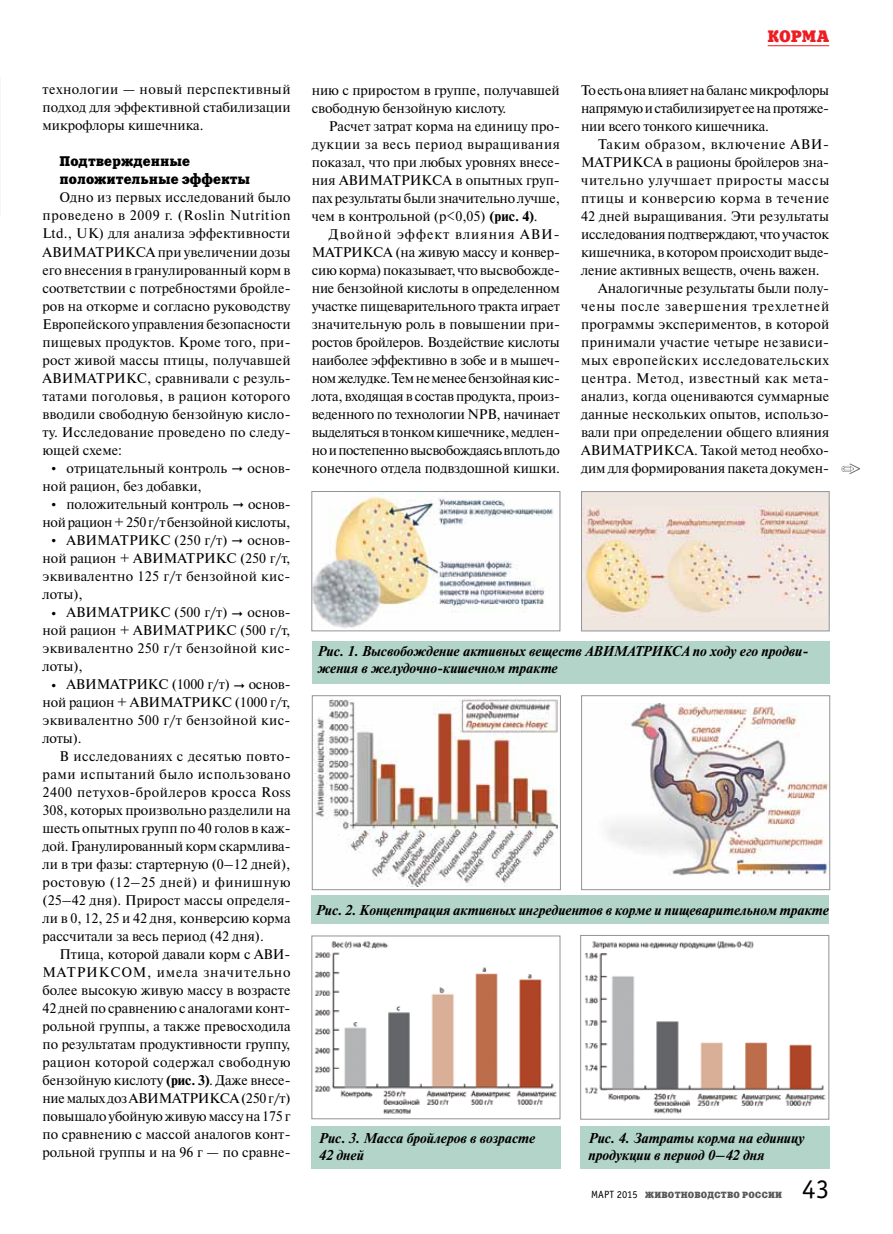
<style>
.page{position:relative;width:893px;height:1234px;background:#fff}
.page>*{position:absolute;margin:0;border:0;box-sizing:border-box;transform-origin:0 0}
.t1{font:27px "Officina Sans C";color:#000}
.t2{font:16.5px "Xenia C";color:#ed1d24}
.t3{font:italic 700 14.25px/17.2px "Newton C";color:#000}
.t4{font:13.95px/18px "Newton C";color:#000;text-align:justify}
.t5{font:13.95px "Newton C";letter-spacing:.04em;color:#000}
.t6{font:13.95px "Newton C";letter-spacing:.05em;color:#000}
.t7{font:13.95px/18px "Newton C";letter-spacing:-.02em;color:#000;text-align:right}
.t8{font:13.95px/18px "Xenia C";color:#000}
.t9{font:13.95px "Newton C";letter-spacing:.025em;color:#000}
.t10{font:13.95px "Newton C";letter-spacing:.035em;color:#000}
.t11{font:13.95px "Newton C";letter-spacing:.06em;color:#000}
.t12{font:9px "Xenia C";letter-spacing:.03em;color:#58595b}
.s1{font-size:15px}
.s2{font-weight:700}
.s3{font-family:"Officina Sans C";font-size:10.5px;color:#000}
</style>
<div class="page">
<hr style="left:768px;top:45px;width:61px;height:1px;background:#ed1d24">
<div style="left:312px;top:641px;width:518px;height:42px;background:#b3d5c9"></div>
<div style="left:312px;top:1125px;width:249px;height:43px;background:#b3d5c9"></div>
<div style="left:580px;top:1125px;width:250px;height:43px;background:#b3d5c9"></div>
<div style="left:312px;top:895px;width:517px;height:28px;background:#b3d5c9"></div>
<svg style="left:0;top:77px;width:1px;height:138px"></svg>
<svg style="left:842px;top:463px;width:18px;height:11px"></svg>
<img style="left:313px;top:493px;width:240px;height:135px">
<div style="left:311px;top:491px;width:249px;height:140px;border:1px solid #919396"></div>
<img style="left:314px;top:698px;width:244px;height:188px">
<div style="left:312px;top:695px;width:249px;height:194px;border:1px solid #919396"></div>
<img style="left:315px;top:941px;width:242px;height:173px">
<div style="left:311px;top:935px;width:249px;height:183px;border:1px solid #919396"></div>
<img style="left:584px;top:941px;width:242px;height:173px">
<div style="left:580px;top:934px;width:249px;height:185px;border:1px solid #919396"></div>
<img style="left:607px;top:703px;width:221px;height:173px">
<div style="left:581px;top:695px;width:249px;height:194px;border:1px solid #919396"></div>
<div style="left:581px;top:491px;width:248px;height:139px;background:#f0e6e0"></div>
<img style="left:583px;top:506px;width:245px;height:111px">
<div style="left:581px;top:491px;width:249px;height:140px;border:1px solid #919396"></div>
<p class="t4" style="left:43px;top:81px;width:250px">технологии — новый перспективный подход для эффективной стабилизации микрофлоры кишечника.</p>
<p class="t8" style="left:60px;top:152px;width:192px">Подтвержденные положительные эффекты</p>
<p class="t4" style="left:43px;top:189px;width:250px;text-indent:17px">Одно из первых исследований было проведено в 2009 г. (Roslin Nutrition Ltd., UK) для анализа эффективности АВИМАТРИКСА при увеличении дозы его внесения в гранулированный корм в соответствии с потребностями бройле&shy;ров на откорме и согласно руководству Европейского управления безопасности пищевых продуктов. Кроме того, при&shy;рост живой массы птицы, получавшей АВИМАТРИКС, сравнивали с резуль&shy;татами поголовья, в рацион которого вводили свободную бензойную кисло&shy;ту. Исследование проведено по следу&shy;ющей схеме:</p>
<p class="t4" style="left:49px;top:459px;width:180px"><span class="s1">•</span> отрицательный контроль</p>
<p class="t4" style="left:248px;top:459px;width:45px">основ-</p>
<p class="t4" style="left:43px;top:477px;width:161px">ной рацион, без добавки,</p>
<p class="t4" style="left:49px;top:495px;width:182px"><span class="s1">•</span> положительный контроль</p>
<p class="t7" style="left:43px;top:495px;width:250px">основ-<br>ной рацион + 250 г/т бензойной кислоты,</p>
<p class="t4" style="left:49px;top:531px;width:181px"><span class="s1">•</span> АВИМАТРИКС (250 г/т)</p>
<p class="t4" style="left:43px;top:531px;width:250px;text-indent:205px">основ&shy;ной рацион + АВИМАТРИКС (250 г/т, эквивалентно 125 г/т бензойной кис&shy;лоты),</p>
<p class="t4" style="left:49px;top:603px;width:181px"><span class="s1">•</span> АВИМАТРИКС (500 г/т)</p>
<p class="t4" style="left:43px;top:603px;width:250px;text-indent:205px">основ&shy;ной рацион + АВИМАТРИКС (500 г/т, эквивалентно 250 г/т бензойной кис&shy;лоты),</p>
<p class="t4" style="left:49px;top:675px;width:183px"><span class="s1">•</span> АВИМАТРИКС (1000 г/т)</p>
<p class="t4" style="left:43px;top:675px;width:250px;text-indent:206px">основ&shy;ной рацион + АВИМАТРИКС (1000 г/т, эквивалентно 500 г/т бензойной кис&shy;лоты).</p>
<p class="t4" style="left:43px;top:747px;width:250px;text-indent:17px">В исследованиях с десятью повто&shy;рами испытаний было использовано 2400 петухов-бройлеров кросса Ross 308, которых произвольно разделили на шесть опытных групп по 40 голов в каж&shy;дой. Гранулированный корм скармлива&shy;ли в три фазы: стартерную (0–12 дней), ростовую (12–25 дней) и финишную (25–42 дня). Прирост массы определя&shy;ли в 0, 12, 25 и 42 дня, конверсию корма рассчитали за весь период (42 дня).</p>
<p class="t4" style="left:43px;top:945px;width:250px;text-indent:17px">Птица, которой давали корм с АВИ-МАТРИКСОМ, имела значительно более высокую живую массу в возрасте 42 дней по сравнению с аналогами конт&shy;рольной группы, а также превосходила по результатам продуктивности группу, рацион которой содержал свободную бензойную кислоту <span class="s2">(рис. 3)</span>. Даже внесе&shy;ние малых доз АВИМАТРИКСА (250 г/т) повышало убойную живую массу на 175 г по сравнению с массой аналогов конт&shy;рольной группы и на 96 г — по сравне-</p>
<p class="t4" style="left:312px;top:81px;width:249px">нию с приростом в группе, получавшей свободную бензойную кислоту.</p>
<p class="t4" style="left:312px;top:117px;width:250px;text-indent:17px">Расчет затрат корма на единицу про&shy;дукции за весь период выращивания показал, что при любых уровнях внесе&shy;ния АВИМАТРИКСА в опытных груп&shy;пах результаты были значительно лучше, чем в контрольной (p&lt;0,05) <span class="s2">(рис. 4)</span>.</p>
<p class="t4" style="left:312px;top:225px;width:250px;text-indent:17px">Двойной эффект влияния АВИ-МАТРИКСА (на живую массу и конвер&shy;сию корма) показывает, что высвобожде&shy;ние бензойной кислоты в определенном участке пищеварительного тракта играет значительную роль в повышении при&shy;ростов бройлеров. Воздействие кислоты наиболее эффективно в зобе и в мышеч&shy;ном желудке. Тем не менее бензойная кис&shy;лота, входящая в состав продукта, произ&shy;веденного по технологии NPB, начинает выделяться в тонком кишечнике, медлен&shy;но и постепенно высвобождаясь вплоть до конечного отдела подвздошной кишки.</p>
<p class="t2" style="left:767px;top:26px;width:63px">КОРМА</p>
<p class="t4" style="left:581px;top:81px;width:250px">То есть она влияет на баланс микрофлоры напрямую и стабилизирует ее на протяже&shy;нии всего тонкого кишечника.</p>
<p class="t6" style="left:598px;top:136px;width:232px">Таким образом, включение АВИ-</p>
<p class="t4" style="left:581px;top:153px;width:250px">МАТРИКСА в рационы бройлеров зна-</p>
<p class="t6" style="left:581px;top:172px;width:250px">чительно улучшает приросты массы</p>
<p class="t5" style="left:581px;top:190px;width:250px">птицы и конверсию корма в течение</p>
<p class="t4" style="left:581px;top:207px;width:250px">42 дней выращивания. Эти результаты</p>
<p class="t4" style="left:581px;top:225px;width:249px">исследования подтверждают, что участок</p>
<p class="t4" style="left:581px;top:243px;width:250px">кишечника, в котором происходит выде-</p>
<p class="t4" style="left:581px;top:261px;width:240px">ление активных веществ, очень важен.</p>
<p class="t4" style="left:598px;top:279px;width:233px">Аналогичные результаты были полу-</p>
<p class="t11" style="left:581px;top:298px;width:250px">чены после завершения трехлетней</p>
<p class="t4" style="left:581px;top:315px;width:250px">программы экспериментов, в которой</p>
<p class="t9" style="left:581px;top:334px;width:250px">принимали участие четыре независи-</p>
<p class="t10" style="left:581px;top:352px;width:250px">мых европейских исследовательских</p>
<p class="t5" style="left:581px;top:370px;width:248px">центра. Метод, известный как мета-</p>
<p class="t4" style="left:581px;top:387px;width:250px">анализ, когда оцениваются суммарные</p>
<p class="t4" style="left:581px;top:405px;width:250px">данные нескольких опытов, использо-</p>
<p class="t4" style="left:581px;top:423px;width:250px">вали при определении общего влияния</p>
<p class="t4" style="left:581px;top:441px;width:250px">АВИМАТРИКСА. Такой метод необхо-</p>
<p class="t4" style="left:581px;top:459px;width:250px">дим для формирования пакета докумен-</p>
<p class="t3" style="left:317px;top:642px;width:492px">Рис. 1. Высвобождение активных веществ АВИМАТРИКСА по ходу его продви&shy;жения в желудочно-кишечном тракте</p>
<p class="t3" style="left:316px;top:901px;width:515px">Рис. 2. Концентрация активных ингредиентов в корме и пищеварительном тракте</p>
<p class="t3" style="left:319px;top:1129px;width:218px">Рис. 3. Масса бройлеров в возрасте<br>42 дней</p>
<p class="t3" style="left:588px;top:1128px;width:218px">Рис. 4. Затраты корма на единицу продукции в период 0–42 дня</p>
<p class="t12" style="left:591px;top:1188px;width:192px"><span class="s3">МАРТ 2015</span> ЖИВОТНОВОДСТВО РОССИИ</p>
<h1 class="t1" style="left:802px;top:1174px;width:28px">43</h1>
</div>
